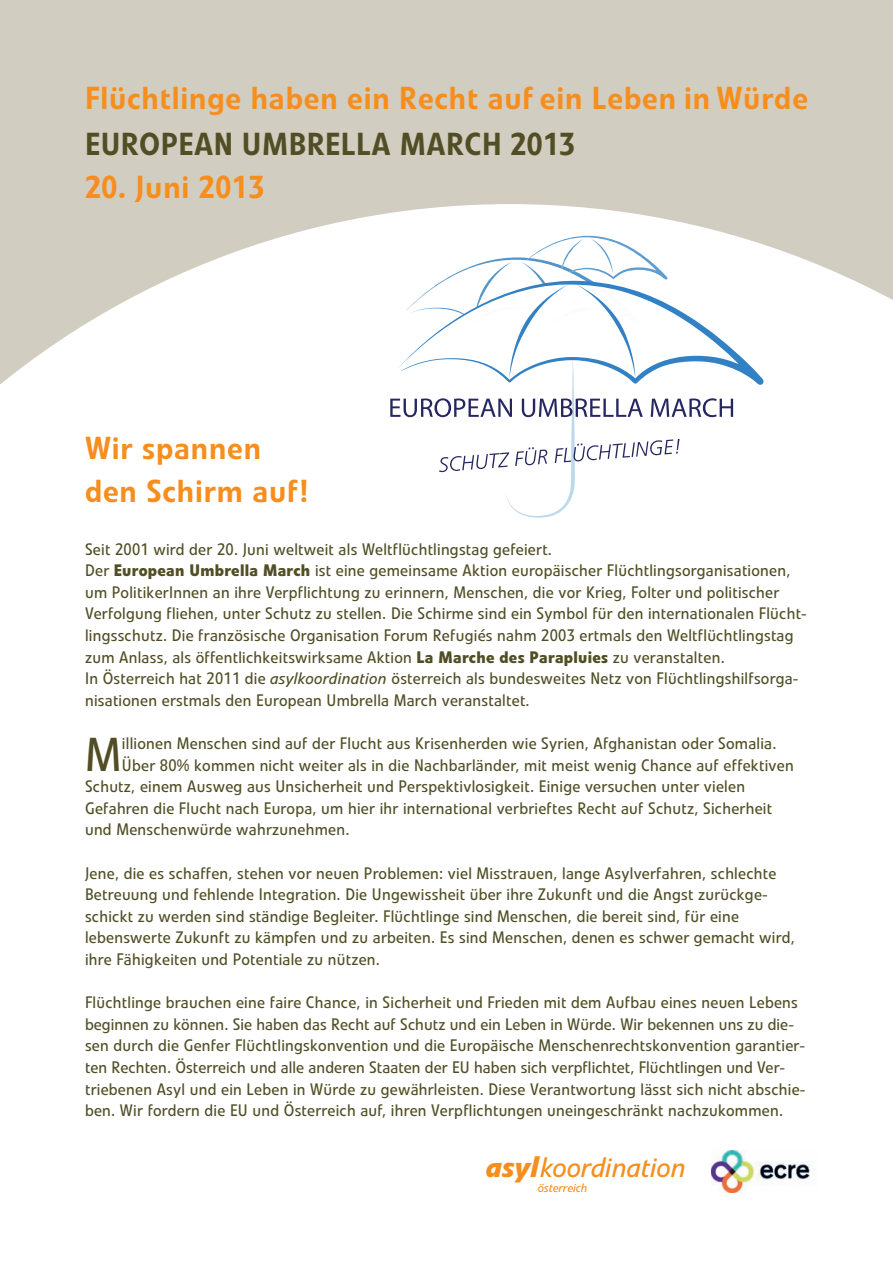
<style>
.page{position:relative;width:893px;height:1263px;background:#d2cdc1}
.page>*{position:absolute;margin:0;border:0;box-sizing:border-box;transform-origin:0 0}
.t1{font:47.1px "Linotype Veto";color:#514e25}
.t2{font:500 31.5px/42.9px "Linotype Veto";letter-spacing:.025em;color:#f68e1e}
.t3{font:500 31.5px "Linotype Veto";letter-spacing:.015em;color:#514e25}
.t4{font:italic 27.9px "Linotype Veto";color:#f68e1e}
.t5{font:16.5px/21.6px "Linotype Veto";letter-spacing:.015em;color:#514e25}
.t6{font:italic 12px "Linotype Veto";color:#f68e1e}
.s1{font-weight:700}
.s2{font-style:italic}
.s3{font-weight:700;font-size:29.4px}
</style>
<div class="page">
<div style="left:0;top:204px;width:893px;height:1059px;background:#fff"></div>
<div style="left:344px;top:225px;width:489px;height:409px;background:#fff;border-radius:50%"></div>
<img style="left:530px;top:236px;width:137px;height:43px">
<img style="left:406px;top:257px;width:234px;height:24px">
<img style="left:526px;top:258px;width:48px;height:15px">
<svg style="left:390px;top:281px;width:373px;height:237px"></svg>
<img style="left:712px;top:1150px;width:105px;height:42px">
<h2 class="t2" style="left:85px;top:77px;width:725px">Flüchtlinge haben ein Recht auf ein Leben in Würde</h2>
<h2 class="t3" style="left:85px;top:125px;width:491px">EUROPEAN UMBRELLA MARCH 2013</h2>
<h2 class="t2" style="left:85px;top:166px;width:181px">20. Juni 2013</h2>
<h2 class="t2" style="left:85px;top:427px;width:225px">Wir spannen den Schirm auf!</h2>
<p class="t5" style="left:85px;top:538px;width:723px">Seit 2001 wird der 20. Juni weltweit als Weltflüchtlingstag gefeiert.<br>Der <span class="s1">European Umbrella March</span> ist eine gemeinsame Aktion europäischer Flüchtlingsorganisationen, um PolitikerInnen an ihre Verpflichtung zu erinnern, Menschen, die vor Krieg, Folter und politischer Verfolgung fliehen, unter Schutz zu stellen. Die Schirme sind ein Symbol für den internationalen Flücht&shy;lingsschutz. Die französische Organisation Forum Refugiés nahm 2003 ertmals den Weltflüchtlingstag zum Anlass, als öffentlichkeitswirksame Aktion <span class="s1">La Marche des Parapluies</span> zu veranstalten.<br>In Österreich hat 2011 die <span class="s2">asylkoordination</span> österreich als bundesweites Netz von Flüchtlingshilfsorga&shy;nisationen erstmals den European Umbrella March veranstaltet.</p>
<h1 class="t1" style="left:85px;top:726px;width:38px">M</h1>
<p class="t5" style="left:122px;top:733px;width:656px">illionen Menschen sind auf der Flucht aus Krisenherden wie Syrien, Afghanistan oder Somalia.</p>
<p class="t5" style="left:122px;top:754px;width:673px">Über 80% kommen nicht weiter als in die Nachbarländer, mit meist wenig Chance auf effektiven</p>
<p class="t5" style="left:85px;top:776px;width:661px">Schutz, einem Ausweg aus Unsicherheit und Perspektivlosigkeit. Einige versuchen unter vielen</p>
<p class="t5" style="left:85px;top:797px;width:689px">Gefahren die Flucht nach Europa, um hier ihr international verbrieftes Recht auf Schutz, Sicherheit</p>
<p class="t5" style="left:85px;top:819px;width:266px">und Menschenwürde wahrzunehmen.</p>
<p class="t5" style="left:85px;top:862px;width:711px">Jene, die es schaffen, stehen vor neuen Problemen: viel Misstrauen, lange Asylverfahren, schlechte Betreuung und fehlende Integration. Die Ungewissheit über ihre Zukunft und die Angst zurückge&shy;schickt zu werden sind ständige Begleiter. Flüchtlinge sind Menschen, die bereit sind, für eine lebenswerte Zukunft zu kämpfen und zu arbeiten. Es sind Menschen, denen es schwer gemacht wird, ihre Fähigkeiten und Potentiale zu nützen.</p>
<p class="t5" style="left:85px;top:992px;width:722px">Flüchtlinge brauchen eine faire Chance, in Sicherheit und Frieden mit dem Aufbau eines neuen Lebens beginnen zu können. Sie haben das Recht auf Schutz und ein Leben in Würde. Wir bekennen uns zu die - sen durch die Genfer Flüchtlingskonvention und die Europäische Menschenrechtskonvention garantier&shy;ten Rechten. Österreich und alle anderen Staaten der EU haben sich ve r pflichtet, Flüchtlingen und Ve r - triebenen Asyl und ein Leben in Würde zu gewährleisten. Diese Verantwortung lässt sich nicht abschie&shy;ben. Wir fordern die EU und Österreich auf, ihren Ver pflich tungen uneingeschränkt nachzukommen.</p>
<h3 class="t4" style="left:487px;top:1151px;width:201px"><span class="s3">asyl</span>koordination</h3>
<p class="t6" style="left:538px;top:1181px;width:51px">österreich</p>
</div>
